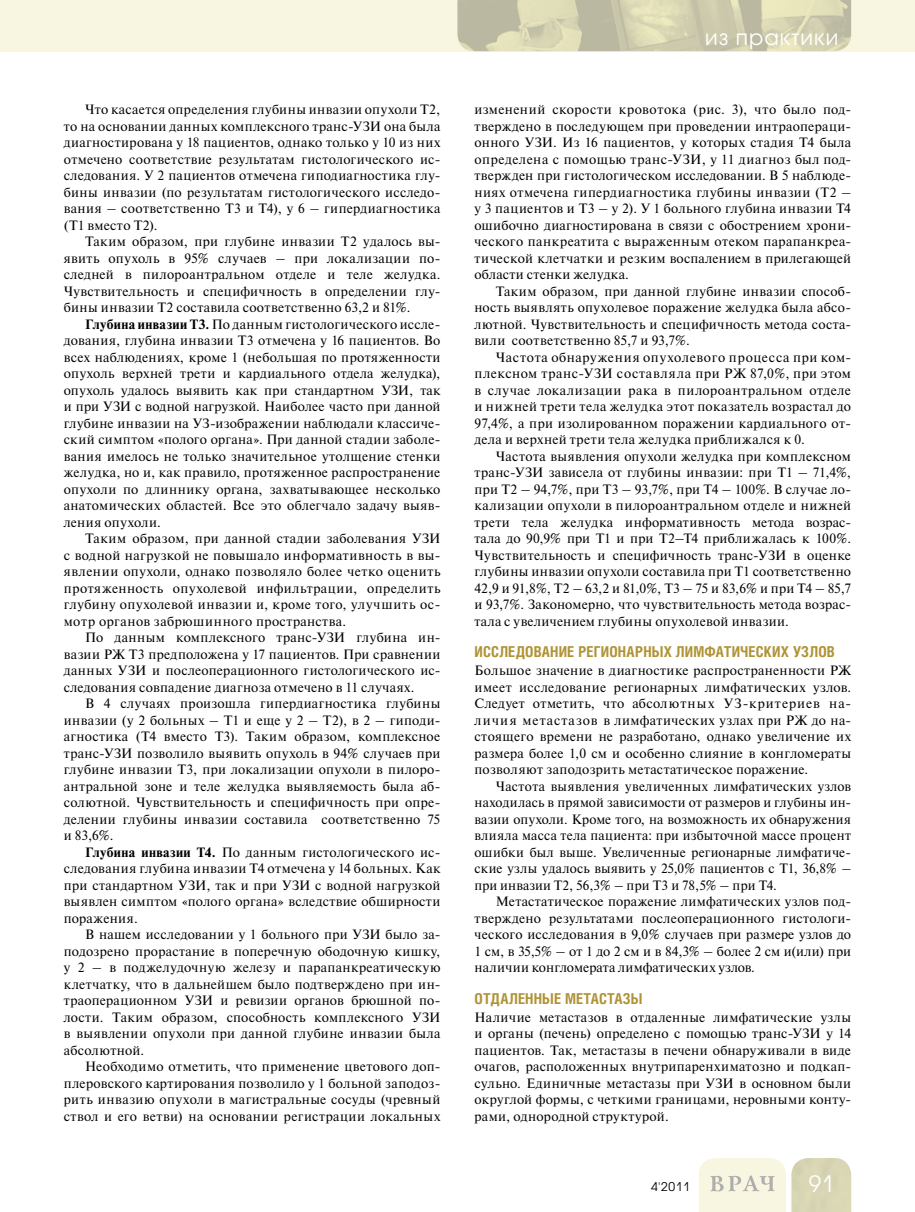
<style>
.page{position:relative;width:915px;height:1212px;background:#fff}
.page>*{position:absolute;margin:0;border:0;box-sizing:border-box;transform-origin:0 0}
.t1{font:22.5px "Avant Garde Gothic C";color:#fff}
.t2{font:21px "Avant Garde Gothic C";letter-spacing:.05em;color:#fff}
.t3{font:700 15px "Helios Cond";color:#af9336}
.t4{font:13.5px/16.5px "Newton C";letter-spacing:.025em;color:#000;text-align:justify}
.t5{font:12px "Avant Garde Gothic C";color:#000}
.s1{font-weight:700}
</style>
<div class="page">
<div style="left:0;top:0;width:914px;height:51px;background:#f8f6e0"></div>
<img style="left:457px;top:0;width:393px;height:51px">
<div style="left:791px;top:1158px;width:59px;height:54px;background:#d9d6b5"></div>
<svg style="left:699px;top:1158px;width:86px;height:54px;background:#f2f0dc"></svg>
<p class="t4" style="left:64px;top:101px;width:378px;text-indent:21px">Что касается определения глубины инвазии опухоли Т2, то на основании данных комплексного транс-УЗИ она была диагностирована у 18 пациентов, однако только у 10 из них отмечено соответствие результатам гистологического ис&shy;следования. У 2 пациентов отмечена гиподиагностика глу&shy;бины инвазии (по результатам гистологического исследо&shy;вания – соответственно Т3 и Т4), у 6 – гипердиагностика (Т1 вместо Т2).</p>
<p class="t4" style="left:64px;top:233px;width:378px;text-indent:21px">Таким образом, при глубине инвазии Т2 удалось вы&shy;явить опухоль в 95% случаев – при локализации по&shy;следней в пилороантральном отделе и теле желудка.<br>Чувствительность и специфичность в определении глу&shy;бины инвазии Т2 составила соответственно 63,2 и 81%.</p>
<p class="t4" style="left:64px;top:316px;width:378px;text-indent:21px"><span class="s1">Глубина инвазии Т3.</span> По данным гистологического иссле&shy;дования, глубина инвазии Т3 отмечена у 16 пациентов. Во всех наблюдениях, кроме 1 (небольшая по протяженности опухоль верхней трети и кардиального отдела желудка), опухоль удалось выявить как при стандартном УЗИ, так и при УЗИ с водной нагрузкой. Наиболее часто при данной глубине инвазии на УЗ-изображении наблюдали классиче&shy;ский симптом «полого органа». При данной стадии заболе&shy;вания имелось не только значительное утолщение стенки желудка, но и, как правило, протяженное распространение опухоли по длиннику органа, захватывающее несколько анатомических областей. Все это облегчало задачу выяв&shy;ления опухоли.</p>
<p class="t4" style="left:64px;top:530px;width:378px;text-indent:21px">Таким образом, при данной стадии заболевания УЗИ с водной нагрузкой не повышало информативность в вы&shy;явлении опухоли, однако позволяло более четко оценить протяженность опухолевой инфильтрации, определить глубину опухолевой инвазии и, кроме того, улучшить ос&shy;мотр органов забрюшинного пространства.</p>
<p class="t4" style="left:64px;top:629px;width:378px;text-indent:21px">По данным комплексного транс-УЗИ глубина ин&shy;вазии РЖ Т3 предположена у 17 пациентов. При сравнении данных УЗИ и послеоперационного гистологического ис&shy;следования совпадение диагноза отмечено в 11 случаях.</p>
<p class="t4" style="left:64px;top:695px;width:378px;text-indent:21px">В 4 случаях произошла гипердиагностика глубины инвазии (у 2 больных – Т1 и еще у 2 – Т2), в 2 – гиподи&shy;агностика (Т4 вместо Т3). Таким образом, комплексное транс-УЗИ позволило выявить опухоль в 94% случаев при глубине инвазии Т3, при локализации опухоли в пилоро&shy;антральной зоне и теле желудка выявляемость была аб&shy;солютной. Чувствительность и специфичность при опре&shy;делении глубины инвазии составила соответственно 75 и 83,6%.</p>
<p class="t4" style="left:64px;top:844px;width:378px;text-indent:21px"><span class="s1">Глубина инвазии Т4.</span> По данным гистологического ис&shy;следования глубина инвазии Т4 отмечена у 14 больных. Как при стандартном УЗИ, так и при УЗИ с водной нагрузкой выявлен симптом «полого органа» вследствие обширности поражения.</p>
<p class="t4" style="left:64px;top:926px;width:378px;text-indent:21px">В нашем исследовании у 1 больного при УЗИ было за&shy;подозрено прорастание в поперечную ободочную кишку, у 2 – в поджелудочную железу и парапанкреатическую клетчатку, что в дальнейшем было подтверждено при ин&shy;траоперационном УЗИ и ревизии органов брюшной по&shy;лости. Таким образом, способность комплексного УЗИ в выявлении опухоли при данной глубине инвазии была абсолютной.</p>
<p class="t4" style="left:64px;top:1058px;width:378px;text-indent:21px">Необходимо отметить, что применение цветового доп&shy;плеровского картирования позволило у 1 больной заподоз&shy;рить инвазию опухоли в магистральные сосуды (чревный ствол и его ветви) на основании регистрации локальных</p>
<h2 class="t2" style="left:704px;top:25px;width:135px">из практики</h2>
<p class="t4" style="left:474px;top:101px;width:378px">изменений скорости кровотока (рис. 3), что было под&shy;тверждено в последующем при проведении интраопераци&shy;онного УЗИ. Из 16 пациентов, у которых стадия Т4 была определена с помощью транс-УЗИ, у 11 диагноз был под&shy;твержден при гистологическом исследовании. В 5 наблюде&shy;ниях отмечена гипердиагностика глубины инвазии (Т2 – у 3 пациентов и Т3 – у 2). У 1 больного глубина инвазии Т4 ошибочно диагностирована в связи с обострением хрони&shy;ческого панкреатита с выраженным отеком парапанкреа&shy;тической клетчатки и резким воспалением в прилегающей области стенки желудка.</p>
<p class="t4" style="left:474px;top:283px;width:378px;text-indent:21px">Таким образом, при данной глубине инвазии способ&shy;ность выявлять опухолевое поражение желудка была абсо&shy;лютной. Чувствительность и специфичность метода соста&shy;вили соответственно 85,7 и 93,7%.</p>
<p class="t4" style="left:474px;top:349px;width:378px;text-indent:21px">Частота обнаружения опухолевого процесса при ком&shy;плексном транс-УЗИ составляла при РЖ 87,0%, при этом в случае локализации рака в пилороантральном отделе и нижней трети тела желудка этот показатель возрастал до 97,4%, а при изолированном поражении кардиального от&shy;дела и верхней трети тела желудка приближался к 0.</p>
<p class="t4" style="left:474px;top:448px;width:378px;text-indent:21px">Частота выявления опухоли желудка при комплексном транс-УЗИ зависела от глубины инвазии: при Т1 – 71,4%, при Т2 – 94,7%, при Т3 – 93,7%, при Т4 – 100%. В случае ло&shy;кализации опухоли в пилороантральном отделе и нижней трети тела желудка информативность метода возрас&shy;тала до 90,9% при Т1 и при Т2–Т4 приближалась к 100%.<br>Чувствительность и специфичность транс-УЗИ в оценке глубины инвазии опухоли составила при Т1 соответственно 42,9 и 91,8%, Т2 – 63,2 и 81,0%, Т3 – 75 и 83,6% и при Т4 – 85,7 и 93,7%. Закономерно, что чувствительность метода возрас&shy;тала с увеличением глубины опухолевой инвазии.</p>
<p class="t3" style="left:474px;top:643px;width:18px">Исследование</p>
<p class="t3" style="left:578px;top:643px;width:10px">регионарных</p>
<p class="t3" style="left:675px;top:643px;width:10px">лимфатических</p>
<p class="t3" style="left:792px;top:643px;width:10px">узлов</p>
<p class="t4" style="left:474px;top:662px;width:378px">Большое значение в диагностике распространенности РЖ имеет исследование регионарных лимфатических узлов.<br>Следует отметить, что абсолютных УЗ-критериев на&shy;личия метастазов в лимфатических узлах при РЖ до на&shy;стоящего времени не разработано, однако увеличение их размера более 1,0 см и особенно слияние в конгломераты позволяют заподозрить метастатическое поражение.</p>
<p class="t4" style="left:474px;top:778px;width:378px;text-indent:21px">Частота выявления увеличенных лимфатических узлов находилась в прямой зависимости от размеров и глубины ин&shy;вазии опухоли. Кроме того, на возможность их обнаружения влияла масса тела пациента: при избыточной массе процент ошибки был выше. Увеличенные регионарные лимфатиче&shy;ские узлы удалось выявить у 25,0% пациентов с Т1, 36,8% – при инвазии Т2, 56,3% – при Т3 и 78,5% – при Т4.</p>
<p class="t4" style="left:474px;top:893px;width:378px;text-indent:21px">Метастатическое поражение лимфатических узлов под&shy;тверждено результатами послеоперационного гистологи&shy;ческого исследования в 9,0% случаев при размере узлов до 1 см, в 35,5% – от 1 до 2 см и в 84,3% – более 2 см и(или) при наличии конгломерата лимфатических узлов.</p>
<p class="t3" style="left:474px;top:989px;width:19px">Отдаленные</p>
<p class="t3" style="left:565px;top:989px;width:10px">метастазы</p>
<p class="t4" style="left:474px;top:1009px;width:378px">Наличие метастазов в отдаленные лимфатические узлы и органы (печень) определено с помощью транс-УЗИ у 14 пациентов. Так, метастазы в печени обнаруживали в виде очагов, расположенных внутрипаренхиматозно и подкап&shy;сульно. Единичные метастазы при УЗИ в основном были округлой формы, с четкими границами, неровными конту&shy;рами, однородной структурой.</p>
<p class="t5" style="left:650px;top:1180px;width:40px">4'2011</p>
<h1 class="t1" style="left:808px;top:1170px;width:26px">91</h1>
</div>
